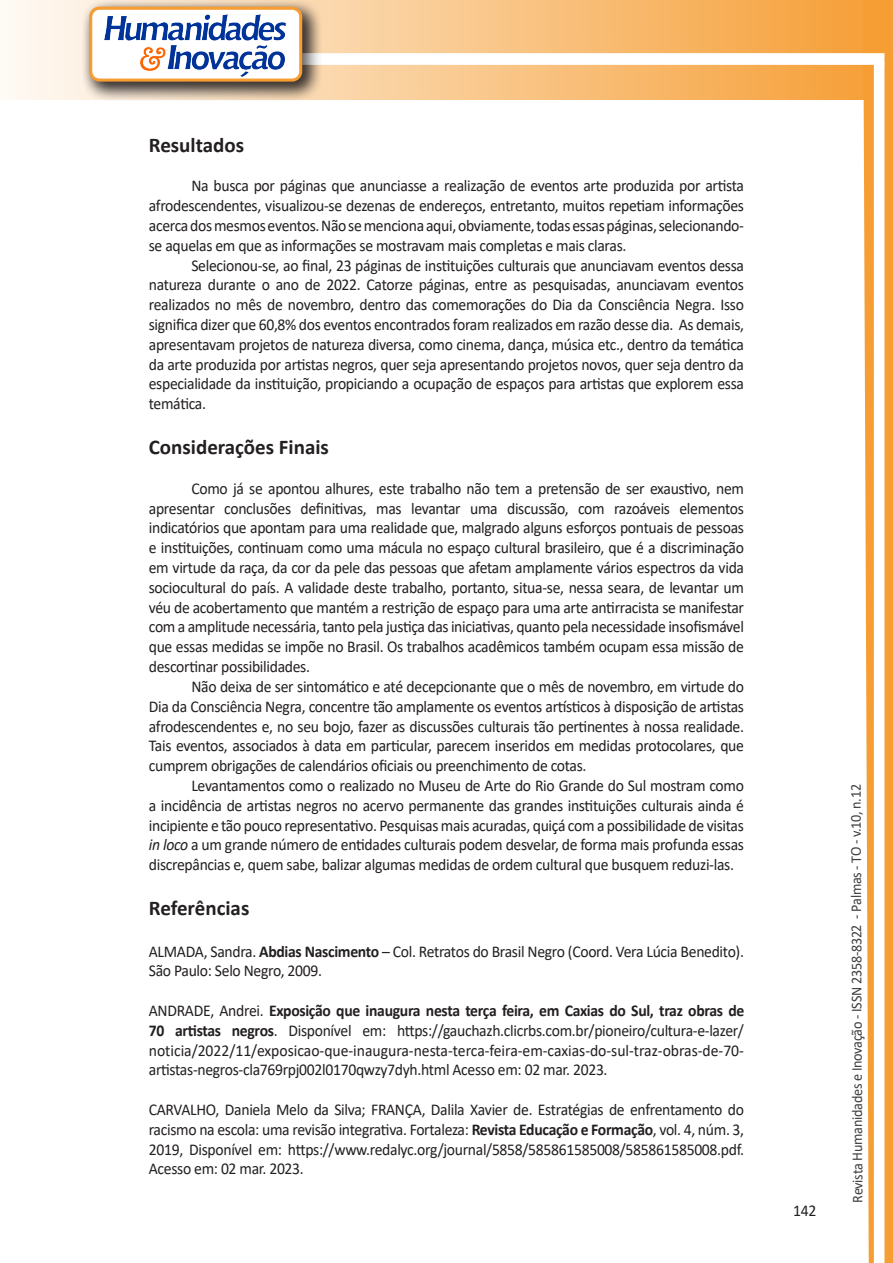
<style>
.page{position:relative;width:893px;height:1263px;background:#fff}
.page>*{position:absolute;margin:0;border:0;box-sizing:border-box;transform-origin:0 0}
.Titulo_2{font:700 21px "Calibri";color:#231f20}
.texto{font:16.5px/19.8px "Calibri";letter-spacing:-.02em;color:#231f20;text-align:justify;scale:.95 1}
.t1{font:15px "Calibri";letter-spacing:-.025em;color:#3e3e3f;scale:.95 1}
.s1{font-style:italic}
.s2{font-weight:700}
</style>
<div class="page">
<svg style="left:5px;top:0;width:858px;height:100px;background:#f9c484"></svg>
<div style="left:302px;top:53px;width:582px;height:12px;background:#fff;border:2px solid #fff"></div>
<svg style="left:863px;top:0;width:30px;height:1263px"></svg>
<div style="left:81px;top:0;width:241px;height:102px;background:#231f20;opacity:.75"></div>
<div style="left:91px;top:8px;width:210px;height:72px;background:#fff;border-radius:9px"></div>
<img style="left:104px;top:14px;width:181px;height:62px">
<div style="left:89px;top:7px;width:213px;height:75px;border:3px solid #f69e34;border-radius:9px"></div>
<p class="Titulo_2" style="left:149px;top:130px;width:97px">Resultados</p>
<p class="texto" style="left:149px;top:176px;width:628px;text-indent:43px">Na busca por páginas que anunciasse a realização de eventos arte produzida por artista afrodescendentes, visualizou-se dezenas de endereços, entretanto, muitos repetiam informações acerca dos mesmos eventos. Não se menciona aqui, obviamente, todas essas páginas, selecionando&shy;se aquelas em que as informações se mostravam mais completas e mais claras.</p>
<p class="texto" style="left:149px;top:255px;width:628px;text-indent:43px">Selecionou-se, ao final, 23 páginas de instituições culturais que anunciavam eventos dessa natureza durante o ano de 2022. Catorze páginas, entre as pesquisadas, anunciavam eventos realizados no mês de novembro, dentro das comemorações do Dia da Consciência Negra. Isso significa dizer que 60,8% dos eventos encontrados foram realizados em razão desse dia. As demais, apresentavam projetos de natureza diversa, como cinema, dança, música etc., dentro da temática da arte produzida por artistas negros, quer seja apresentando projetos novos, quer seja dentro da especialidade da instituição, propiciando a ocupação de espaços para artistas que explorem essa temática.</p>
<p class="Titulo_2" style="left:149px;top:432px;width:182px">Considerações Finais</p>
<p class="texto" style="left:149px;top:478px;width:628px;text-indent:43px">Como já se apontou alhures, este trabalho não tem a pretensão de ser exaustivo, nem apresentar conclusões definitivas, mas levantar uma discussão, com razoáveis elementos indicatórios que apontam para uma realidade que, malgrado alguns esforços pontuais de pessoas e instituições, continuam como uma mácula no espaço cultural brasileiro, que é a discriminação em virtude da raça, da cor da pele das pessoas que afetam amplamente vários espectros da vida sociocultural do país. A validade deste trabalho, portanto, situa-se, nessa seara, de levantar um véu de acobertamento que mantém a restrição de espaço para uma arte antirracista se manifestar com a amplitude necessária, tanto pela justiça das iniciativas, quanto pela necessidade insofismável que essas medidas se impõe no Brasil. Os trabalhos acadêmicos também ocupam essa missão de descortinar possibilidades.</p>
<p class="texto" style="left:149px;top:676px;width:628px;text-indent:43px">Não deixa de ser sintomático e até decepcionante que o mês de novembro, em virtude do Dia da Consciência Negra, concentre tão amplamente os eventos artísticos à disposição de artistas afrodescendentes e, no seu bojo, fazer as discussões culturais tão pertinentes à nossa realidade.<br>Tais eventos, associados à data em particular, parecem inseridos em medidas protocolares, que cumprem obrigações de calendários oficiais ou preenchimento de cotas.</p>
<p class="texto" style="left:149px;top:775px;width:628px;text-indent:43px">Levantamentos como o realizado no Museu de Arte do Rio Grande do Sul mostram como a incidência de artistas negros no acervo permanente das grandes instituições culturais ainda é incipiente e tão pouco representativo. Pesquisas mais acuradas, quiçá com a possibilidade de visitas <span class="s1">in loco</span> a um grande número de entidades culturais podem desvelar, de forma mais profunda essas discrepâncias e, quem sabe, balizar algumas medidas de ordem cultural que busquem reduzi-las.</p>
<p class="Titulo_2" style="left:149px;top:893px;width:102px">Referências</p>
<p class="texto" style="left:149px;top:941px;width:628px">ALMADA, Sandra. <span class="s2">Abdias Nascimento</span> – Col. Retratos do Brasil Negro (Coord. Vera Lúcia Benedito).<br>São Paulo: Selo Negro, 2009.</p>
<p class="texto" style="left:149px;top:1000px;width:628px">ANDRADE, Andrei. <span class="s2">Exposição que inaugura nesta terça feira, em Caxias do Sul, traz obras de 70 artistas negros</span>. Disponível em: https://gauchazh.clicrbs.com.br/pioneiro/cultura-e-lazer/ noticia/2022/11/exposicao-que-inaugura-nesta-terca-feira-em-caxias-do-sul-traz-obras-de-70- artistas-negros-cla769rpj002l0170qwzy7dyh.html Acesso em: 02 mar. 2023.</p>
<p class="texto" style="left:149px;top:1099px;width:628px">CARVALHO, Daniela Melo da Silva; FRANÇA, Dalila Xavier de. Estratégias de enfrentamento do racismo na escola: uma revisão integrativa. Fortaleza: <span class="s2">Revista Educação e Formação</span>, vol. 4, núm. 3, 2019, Disponível em: https://www.redalyc.org/journal/5858/585861585008/585861585008.pdf.<br>Acesso em: 02 mar. 2023.</p>
<p class="texto" style="left:793px;top:1200px;width:26px">142</p>
<p class="t1" style="left:846px;top:1203px;width:442px;rotate:-90deg">Revista Humanidades e Inovação - ISSN 2358-8322 - Palmas - TO - v.10, n.12</p>
</div>
